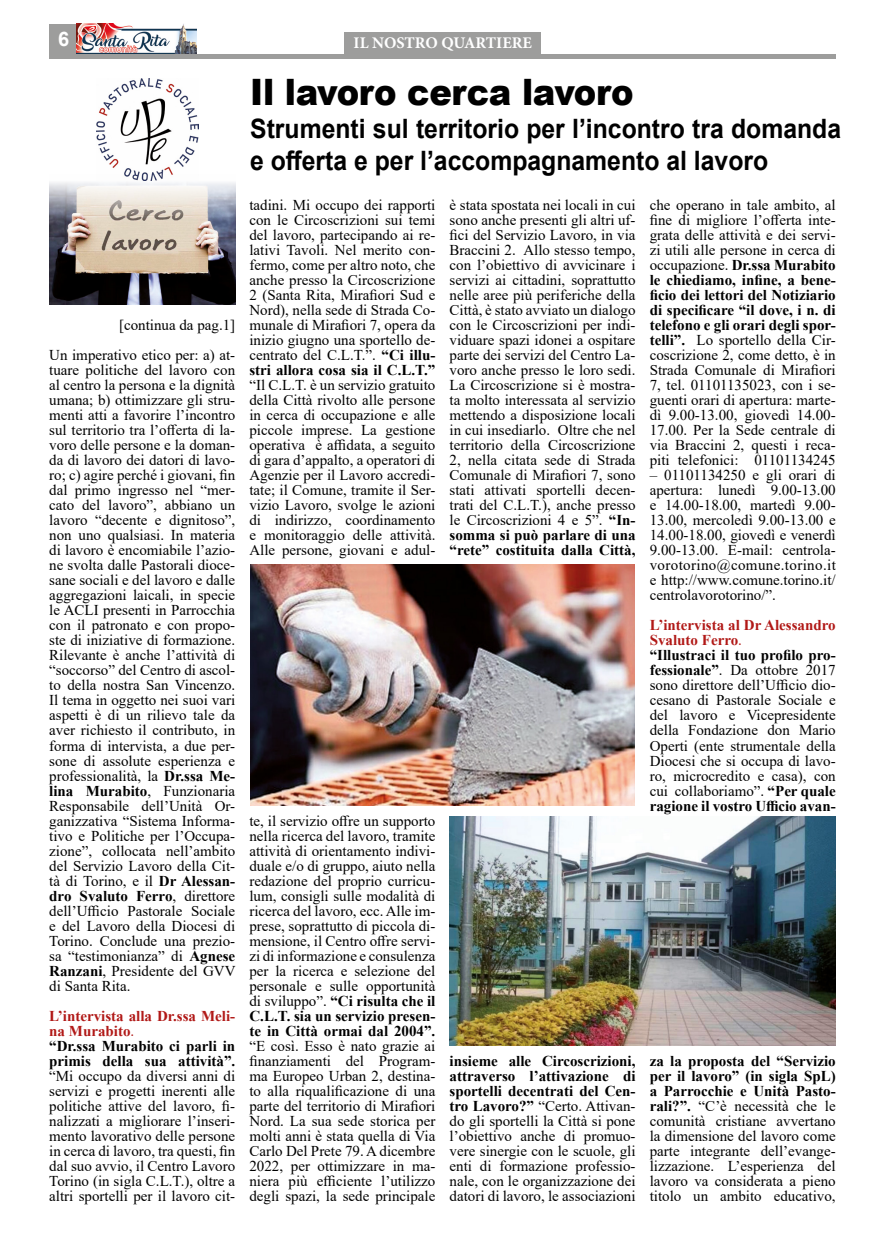
<style>
.page{position:relative;width:886px;height:1241px;background:#fff}
.page>*{position:absolute;margin:0;border:0;box-sizing:border-box;transform-origin:0 0}
.t1{font:900 36.38px "Arial";letter-spacing:-.01em;color:#000;scale:.93 1}
.t2{font:700 26.62px/32.5px "Arial";color:#000;scale:.93 1}
.t3{font:700 20px "Arial";color:#fff}
.t4{font:700 16.25px "Minion Pro";color:#fff}
.t5{font:15px/15px "Times New Roman";color:#000;text-align:justify}
.t6{font:700 15px/15px "Times New Roman";color:#000}
.s1{font-weight:700}
.s2{color:#b11917}
.s3{font-weight:400;color:#b11917}
.s4{font-weight:700;color:#b11917}
</style>
<div class="page">
<img style="left:97px;top:78px;width:102px;height:97px">
<div style="left:344px;top:32px;width:197px;height:26px;background:#9d9d9c"></div>
<hr style="left:50px;top:54px;width:786px;height:4px;background:#9d9d9c">
<div style="left:50px;top:24px;width:147px;height:30px;background:#9d9d9c"></div>
<img style="left:76px;top:24px;width:121px;height:30px">
<img style="left:250px;top:564px;width:385px;height:241px">
<img style="left:450px;top:816px;width:386px;height:229px">
<img style="left:50px;top:175px;width:186px;height:130px">
<h3 class="t3" style="left:58px;top:25px;width:13px">6</h3>
<p class="t4" style="left:354px;top:32px;width:180px">IL NOSTRO QUARTIERE</p>
<h1 class="t1" style="left:250px;top:66px;width:414px">Il lavoro cerca lavoro</h1>
<h2 class="t2" style="left:250px;top:113px;width:637px">Strumenti sul territorio per l’incontro tra domanda e offerta e per l’accompagnamento al lavoro</h2>
<p class="t5" style="left:49px;top:310px;width:187px;line-height:30px;text-align:right">[continua da pag.1]<br>Un imperativo etico per: a) at-</p>
<p class="t5" style="left:49px;top:362px;width:188px">tuare politiche del lavoro con al centro la persona e la dignità umana; b) ottimizzare gli stru&shy;menti atti a favorire l’incontro sul territorio tra l’offerta di la&shy;voro delle persone e la doman&shy;da di lavoro dei datori di lavo&shy;ro; c) agire perché i giovani, fin dal primo ingresso nel “mer&shy;cato del lavoro”, abbiano un lavoro “decente e dignitoso”, non uno qualsiasi. In materia di lavoro è encomiabile l’azio&shy;ne svolta dalle Pastorali dioce&shy;sane sociali e del lavoro e dalle aggregazioni laicali, in specie le ACLI presenti in Parrocchia con il patronato e con propo&shy;ste di iniziative di formazione.<br>Rilevante è anche l’attività di “soccorso” del Centro di ascol&shy;to della nostra San Vincenzo.<br>Il tema in oggetto nei suoi vari aspetti è di un rilievo tale da aver richiesto il contributo, in forma di intervista, a due per&shy;sone di assolute esperienza e professionalità, la <span class="s1">Dr.ssa Me&shy;lina Murabito</span>, Funzionaria Responsabile dell’Unità Or&shy;ganizzativa “Sistema Informa&shy;tivo e Politiche per l’Occupa&shy;zione”, collocata nell’ambito del Servizio Lavoro della Cit&shy;tà di Torino, e il <span class="s1">Dr Alessan&shy;dro Svaluto Ferro</span>, direttore dell’Ufficio Pastorale Sociale e del Lavoro della Diocesi di Torino. Conclude una prezio&shy;sa “testimonianza” di <span class="s1">Agnese Ranzani</span>, Presidente del GVV di Santa Rita.</p>
<p class="t6" style="left:49px;top:1007px;width:187px"><span class="s2">L’intervista alla Dr.ssa Meli&shy;na Murabito</span><span class="s3">.<br></span>“Dr.ssa Murabito ci parli in primis della sua attività”.</p>
<p class="t5" style="left:49px;top:1067px;width:187px">“Mi occupo da diversi anni di servizi e progetti inerenti alle politiche attive del lavoro, fi&shy;nalizzati a migliorare l’inseri&shy;mento lavorativo delle persone in cerca di lavoro, tra questi, fin dal suo avvio, il Centro Lavoro Torino (in sigla C.L.T.), oltre a altri sportelli per il lavoro cit-</p>
<p class="t5" style="left:249px;top:197px;width:187px">tadini. Mi occupo dei rapporti con le Circoscrizioni sui temi del lavoro, partecipando ai re&shy;lativi Tavoli. Nel merito con&shy;fermo, come per altro noto, che anche presso la Circoscrizione 2 (Santa Rita, Mirafiori Sud e Nord), nella sede di Strada Co&shy;munale di Mirafiori 7, opera da inizio giugno una sportello de&shy;centrato del C.L.T.”. <span class="s1">“Ci illu&shy;stri allora cosa sia il C.L.T.”</span></p>
<p class="t5" style="left:249px;top:377px;width:187px">“Il C.L.T. è un servizio gratuito della Città rivolto alle persone in cerca di occupazione e alle piccole imprese. La gestione operativa è affidata, a seguito di gara d’appalto, a operatori di Agenzie per il Lavoro accredi&shy;tate; il Comune, tramite il Ser&shy;vizio Lavoro, svolge le azioni di indirizzo, coordinamento e monitoraggio delle attività.<br>Alle persone, giovani e adul-</p>
<p class="t5" style="left:249px;top:812px;width:187px">te, il servizio offre un supporto nella ricerca del lavoro, tramite attività di orientamento indivi&shy;duale e/o di gruppo, aiuto nella redazione del proprio curricu&shy;lum, consigli sulle modalità di ricerca del lavoro, ecc. Alle im&shy;prese, soprattutto di piccola di&shy;mensione, il Centro offre servi&shy;zi di informazione e consulenza per la ricerca e selezione del personale e sulle opportunità di sviluppo”. <span class="s1">“Ci risulta che il C.L.T. sia un servizio presen&shy;te in Città ormai dal 2004”.</span></p>
<p class="t5" style="left:249px;top:1037px;width:187px">“E così. Esso è nato grazie ai finanziamenti del Program&shy;ma Europeo Urban 2, destina&shy;to alla riqualificazione di una parte del territorio di Mirafiori Nord. La sua sede storica per molti anni è stata quella di Via Carlo Del Prete 79. A dicembre 2022, per ottimizzare in ma&shy;niera più efficiente l’utilizzo degli spazi, la sede principale</p>
<p class="t5" style="left:449px;top:197px;width:187px">è stata spostata nei locali in cui sono anche presenti gli altri uf&shy;fici del Servizio Lavoro, in via Braccini 2. Allo stesso tempo, con l’obiettivo di avvicinare i servizi ai cittadini, soprattutto nelle aree più periferiche della Città, è stato avviato un dialogo con le Circoscrizioni per indi&shy;viduare spazi idonei a ospitare parte dei servizi del Centro La&shy;voro anche presso le loro sedi.<br>La Circoscrizione si è mostra&shy;ta molto interessata al servizio mettendo a disposizione locali in cui insediarlo. Oltre che nel territorio della Circoscrizione 2, nella citata sede di Strada Comunale di Mirafiori 7, sono stati attivati sportelli decen&shy;trati del C.L.T.), anche presso le Circoscrizioni 4 e 5”. <span class="s1">“In&shy;somma si può parlare di una “rete” costituita dalla Città,</span></p>
<p class="t5" style="left:449px;top:1052px;width:187px"><span class="s1">insieme alle Circoscrizioni, attraverso l’attivazione di sportelli decentrati del Cen&shy;tro Lavoro?”</span> “Certo. Attivan&shy;do gli sportelli la Città si pone l’obiettivo anche di promuo&shy;vere sinergie con le scuole, gli enti di formazione professio&shy;nale, con le organizzazione dei datori di lavoro, le associazioni</p>
<p class="t5" style="left:650px;top:197px;width:187px">che operano in tale ambito, al fine di migliore l’offerta inte&shy;grata delle attività e dei servi&shy;zi utili alle persone in cerca di occupazione. <span class="s1">Dr.ssa Murabito le chiediamo, infine, a bene&shy;ficio dei lettori del Notiziario di specificare “il dove, i n. di telefono e gli orari degli spor&shy;telli”.</span> Lo sportello della Cir&shy;coscrizione 2, come detto, è in Strada Comunale di Mirafiori 7, tel. 01101135023, con i se&shy;guenti orari di apertura: marte&shy;dì 9.00-13.00, giovedì 14.00- 17.00. Per la Sede centrale di via Braccini 2, questi i reca&shy;piti telefonici: 01101134245</p>
<p class="t5" style="left:650px;top:467px;width:188px">– 01101134250 e gli orari di apertura: lunedì 9.00-13.00 e 14.00-18.00, martedì 9.00- 13.00, mercoledì 9.00-13.00 e 14.00-18.00, giovedì e venerdì 9.00-13.00. E-mail: centrola&shy;vorotorino@comune.torino.it e http://www.comune.torino.it/ centrolavorotorino/”.</p>
<p class="t5" style="left:650px;top:617px;width:187px;text-align:left"><span class="s4">L’intervista al Dr Alessandro<br>Svaluto Ferro</span><span class="s2">.<br></span><span class="s1">“Illustraci il tuo profilo pro&shy;fessionale”</span>. Da ottobre 2017 sono direttore dell’Ufficio dio&shy;cesano di Pastorale Sociale e del lavoro e Vicepresidente della Fondazione don Mario<br>Operti (ente strumentale della<br>Diocesi che si occupa di lavo&shy;ro, microcredito e casa), con cui collaboriamo”. <span class="s1">“Per quale ragione il vostro Ufficio avan-</span></p>
<p class="t5" style="left:650px;top:1052px;width:187px"><span class="s1">za la proposta del “Servizio per il lavoro” (in sigla SpL) a Parrocchie e Unità Pasto&shy;rali?”.</span> “C’è necessità che le comunità cristiane avvertano la dimensione del lavoro come parte integrante dell’evange&shy;lizzazione. L’esperienza del lavoro va considerata a pieno titolo un ambito educativo,</p>
</div>
